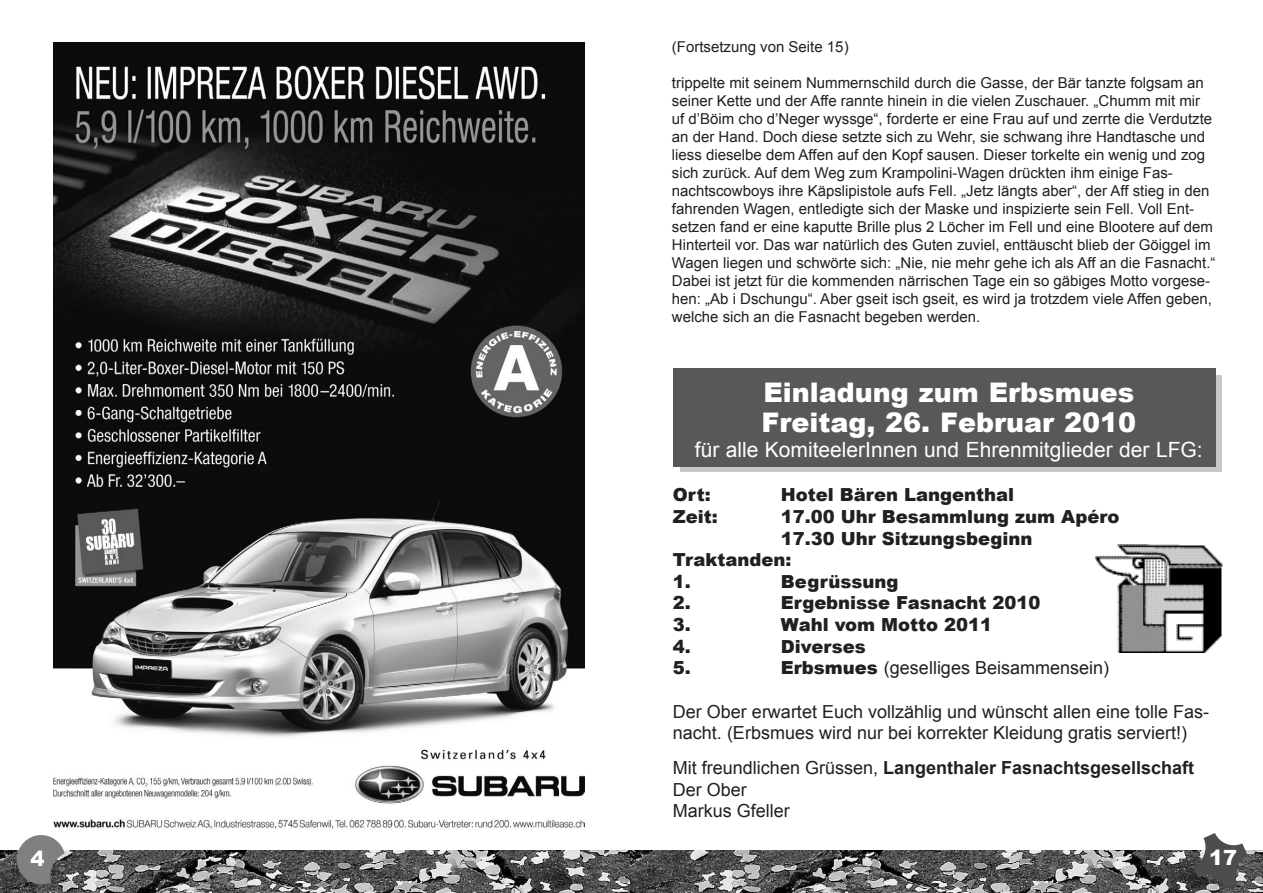
<style>
.page{position:relative;width:1263px;height:893px;background:#fff}
.page>*{position:absolute;margin:0;border:0;box-sizing:border-box;transform-origin:0 0}
.t1{font:900 27px/30px "Arial";color:#fff}
.t2{font:21px "Arial";color:#fff}
.t3{font:900 21px "Arial";color:#fff}
.t4{font:18px/21.6px "Arial";color:#231f20}
.t5{font:900 18px "Arial";color:#231f20}
.t6{font:15px/18px "Arial";color:#231f20}
.s1{font-weight:900}
.s2{font-weight:700}
</style>
<div class="page">
<img style="left:0;top:850px;width:1263px;height:43px">
<svg style="left:1193px;top:833px;width:54px;height:55px"></svg>
<svg style="left:17px;top:835px;width:48px;height:49px;background:#838383"></svg>
<img style="left:53px;top:43px;width:532px;height:786px">
<img style="left:1095px;top:544px;width:127px;height:108px">
<div style="left:680px;top:375px;width:541px;height:97px;background:#c7c8ca"></div>
<div style="left:673px;top:369px;width:542px;height:98px;background:#57585a"></div>
<p class="t6" style="left:672px;top:38px;width:178px">(Fortsetzung von Seite 15)</p>
<p class="t6" style="left:672px;top:74px;width:545px">trippelte mit seinem Nummernschild durch die Gasse, der Bär tanzte folgsam an seiner Kette und der Affe rannte hinein in die vielen Zuschauer. „Chumm mit mir uf d’Böim cho d’Neger wyssge“, forderte er eine Frau auf und zerrte die Verdutzte an der Hand. Doch diese setzte sich zu Wehr, sie schwang ihre Handtasche und liess dieselbe dem Affen auf den Kopf sausen. Dieser torkelte ein wenig und zog sich zurück. Auf dem Weg zum Krampolini-Wagen drückten ihm einige Fas&shy;nachtscowboys ihre Käpslipistole aufs Fell. „Jetz längts aber“, der Aff stieg in den fahrenden Wagen, entledigte sich der Maske und inspizierte sein Fell. Voll Ent&shy;setzen fand er eine kaputte Brille plus 2 Löcher im Fell und eine Blootere auf dem Hinterteil vor. Das war natürlich des Guten zuviel, enttäuscht blieb der Göiggel im Wagen liegen und schwörte sich: „Nie, nie mehr gehe ich als Aff an die Fasnacht.“ Dabei ist jetzt für die kommenden närrischen Tage ein so gäbiges Motto vorgese&shy;hen: „Ab i Dschungu“. Aber gseit isch gseit, es wird ja trotzdem viele Affen geben, welche sich an die Fasnacht begeben werden.</p>
<h1 class="t1" style="left:761px;top:376px;width:376px">Einladung zum Erbsmues<br>Freitag, 26. Februar 2010</h1>
<h2 class="t2" style="left:695px;top:436px;width:509px">für alle KomiteelerInnen und Ehrenmitglieder der LFG:</h2>
<p class="t5" style="left:673px;top:482px;width:39px">Ort:</p>
<p class="t5" style="left:781px;top:482px;width:235px">Hotel Bären Langenthal</p>
<p class="t5" style="left:673px;top:504px;width:46px">Zeit:</p>
<p class="t5" style="left:781px;top:504px;width:340px">17.00 Uhr Besammlung zum Apéro</p>
<p class="t5" style="left:781px;top:525px;width:253px">17.30 Uhr Sitzungsbeginn</p>
<p class="t5" style="left:673px;top:547px;width:120px">Traktanden:</p>
<p class="t5" style="left:673px;top:568px;width:19px">1.</p>
<p class="t5" style="left:781px;top:568px;width:119px">Begrüssung</p>
<p class="t5" style="left:673px;top:590px;width:19px">2.</p>
<p class="t5" style="left:781px;top:590px;width:261px">Ergebnisse Fasnacht 2010</p>
<p class="t5" style="left:673px;top:612px;width:19px">3.</p>
<p class="t5" style="left:781px;top:612px;width:213px">Wahl vom Motto 2011</p>
<p class="t5" style="left:673px;top:633px;width:19px">4.</p>
<p class="t5" style="left:781px;top:633px;width:86px">Diverses</p>
<p class="t5" style="left:673px;top:655px;width:19px">5.</p>
<p class="t4" style="left:781px;top:657px;width:330px"><span class="s1">Erbsmues</span> (geselliges Beisammensein)</p>
<p class="t4" style="left:673px;top:701px;width:538px">Der Ober erwartet Euch vollzählig und wünscht allen eine tolle Fas&shy;nacht. (Erbsmues wird nur bei korrekter Kleidung gratis serviert!)</p>
<p class="t4" style="left:673px;top:757px;width:523px">Mit freundlichen Grüssen, <span class="s2">Langenthaler Fasnachtsgesellschaft<br></span>Der Ober<br>Markus Gfeller</p>
<h2 class="t3" style="left:31px;top:843px;width:16px">4</h2>
<h2 class="t3" style="left:1209px;top:843px;width:30px">17</h2>
</div>
